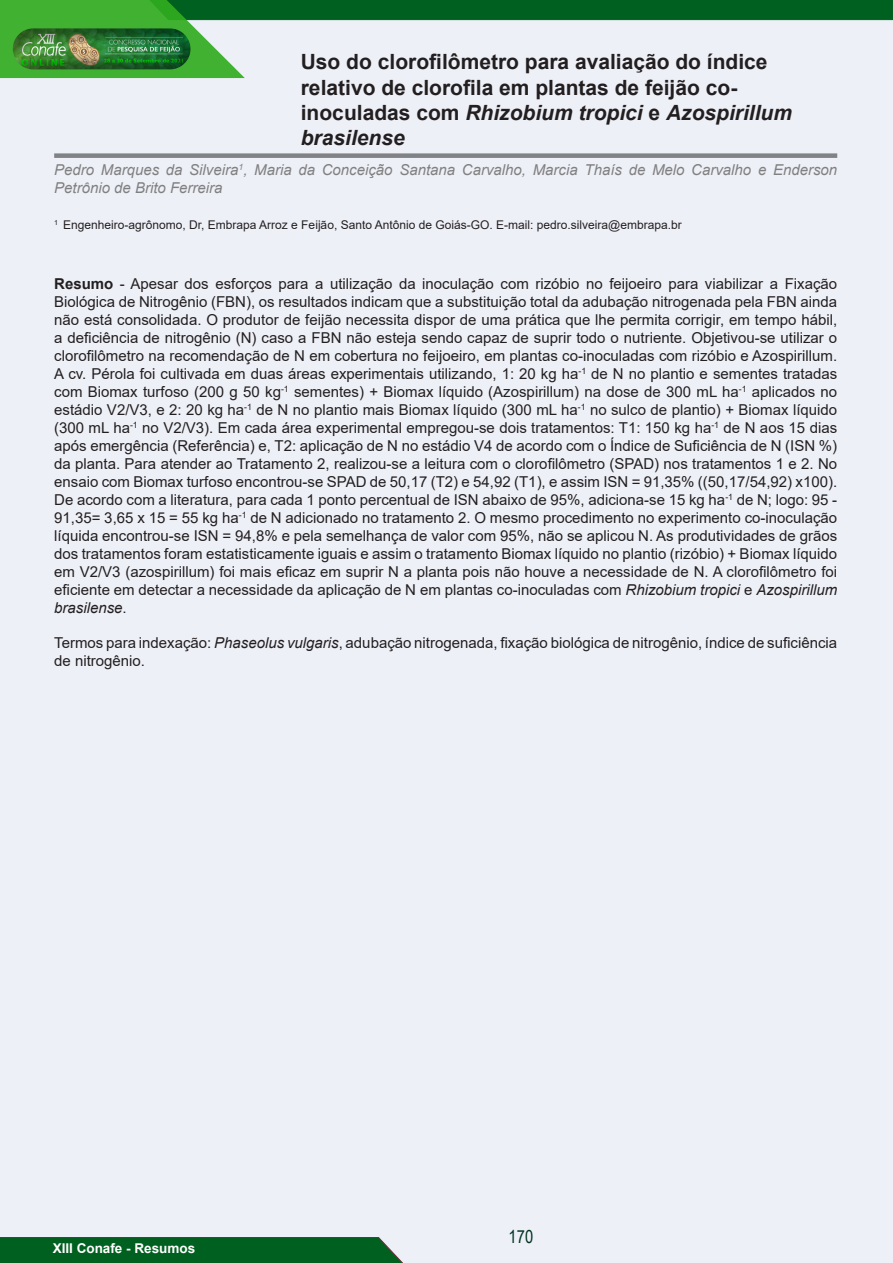
<style>
.page{position:relative;width:893px;height:1263px;background:#eef0f8}
.page>*{position:absolute;margin:0;border:0;box-sizing:border-box;transform-origin:0 0}
.Titulo_01_-_Resumo{font:700 21px/25.2px "Arial";color:#231f20}
.t1{font:18px "Arial Narrow";color:#00321f}
.Titulo_04_-_Texto_do{font:15px/18px "Arial";color:#231f20;text-align:justify}
.Tituo_02_-_Nome_Auto{font:italic 15px/18px "Arial";color:#808080}
.t2{font:700 13.5px "Arial";color:#fff}
.Titulo_03_-_Graduaçã{font:12px "Arial";color:#231f20}
.s1{font-style:italic}
.s2{font-weight:700}
</style>
<div class="page">
<svg style="left:0;top:1237px;width:403px;height:26px;background:#0b6226"></svg>
<svg style="left:0;top:0;width:893px;height:78px"></svg>
<div style="left:11px;top:28px;width:182px;height:44px;background:#231f20;opacity:.5"></div>
<div style="left:54px;top:153px;width:783px;height:5px;background:#808285"></div>
<p class="Titulo_01_-_Resumo" style="left:301px;top:50px;width:493px">Uso do clorofilômetro para avaliação do índice relativo de clorofila em plantas de feijão co&shy;inoculadas com <span class="s1">Rhizobium tropici</span> e <span class="s1">Azospirillum brasilense</span></p>
<p class="Tituo_02_-_Nome_Auto" style="left:54px;top:161px;width:784px">Pedro Marques da Silveira<sup>1</sup>, Maria da Conceição Santana Carvalho, Marcia Thaís de Melo Carvalho e Enderson<br>Petrônio de Brito Ferreira</p>
<p class="Titulo_03_-_Graduaçã" style="left:54px;top:216px;width:629px"><sup>1</sup> Engenheiro-agrônomo, Dr, Embrapa Arroz e Feijão, Santo Antônio de Goiás-GO. E-mail: pedro.silveira@embrapa.br</p>
<p class="Titulo_04_-_Texto_do" style="left:54px;top:275px;width:784px"><span class="s2">Resumo</span> - Apesar dos esforços para a utilização da inoculação com rizóbio no feijoeiro para viabilizar a Fixação Biológica de Nitrogênio (FBN), os resultados indicam que a substituição total da adubação nitrogenada pela FBN ainda não está consolidada. O produtor de feijão necessita dispor de uma prática que lhe permita corrigir, em tempo hábil, a deficiência de nitrogênio (N) caso a FBN não esteja sendo capaz de suprir todo o nutriente. Objetivou-se utilizar o clorofilômetro na recomendação de N em cobertura no feijoeiro, em plantas co-inoculadas com rizóbio e Azospirillum.<br>A cv. Pérola foi cultivada em duas áreas experimentais utilizando, 1: 20 kg ha<sup>-1</sup> de N no plantio e sementes tratadas com Biomax turfoso (200 g 50 kg<sup>-1</sup> sementes) + Biomax líquido (Azospirillum) na dose de 300 mL ha<sup>-1</sup> aplicados no estádio V2/V3, e 2: 20 kg ha<sup>-1</sup> de N no plantio mais Biomax líquido (300 mL ha<sup>-1</sup> no sulco de plantio) + Biomax líquido (300 mL ha<sup>-1</sup> no V2/V3). Em cada área experimental empregou-se dois tratamentos: T1: 150 kg ha<sup>-1</sup> de N aos 15 dias após emergência (Referência) e, T2: aplicação de N no estádio V4 de acordo com o Índice de Suficiência de N (ISN %) da planta. Para atender ao Tratamento 2, realizou-se a leitura com o clorofilômetro (SPAD) nos tratamentos 1 e 2. No ensaio com Biomax turfoso encontrou-se SPAD de 50,17 (T2) e 54,92 (T1), e assim ISN = 91,35% ((50,17/54,92) x100).<br>De acordo com a literatura, para cada 1 ponto percentual de ISN abaixo de 95%, adiciona-se 15 kg ha<sup>-1</sup> de N; logo: 95 - 91,35= 3,65 x 15 = 55 kg ha<sup>-1</sup> de N adicionado no tratamento 2. O mesmo procedimento no experimento co-inoculação líquida encontrou-se ISN = 94,8% e pela semelhança de valor com 95%, não se aplicou N. As produtividades de grãos dos tratamentos foram estatisticamente iguais e assim o tratamento Biomax líquido no plantio (rizóbio) + Biomax líquido em V2/V3 (azospirillum) foi mais eficaz em suprir N a planta pois não houve a necessidade de N. A clorofilômetro foi eficiente em detectar a necessidade da aplicação de N em plantas co-inoculadas com <span class="s1">Rhizobium tropici</span> e <span class="s1">Azospirillum brasilense</span>.</p>
<p class="Titulo_04_-_Texto_do" style="left:54px;top:634px;width:784px">Termos para indexação: <span class="s1">Phaseolus vulgaris</span>, adubação nitrogenada, fixação biológica de nitrogênio, índice de suficiência de nitrogênio.</p>
<p class="t2" style="left:53px;top:1239px;width:144px">XIII Conafe - Resumos</p>
<p class="t1" style="left:509px;top:1223px;width:26px">170</p>
</div>
